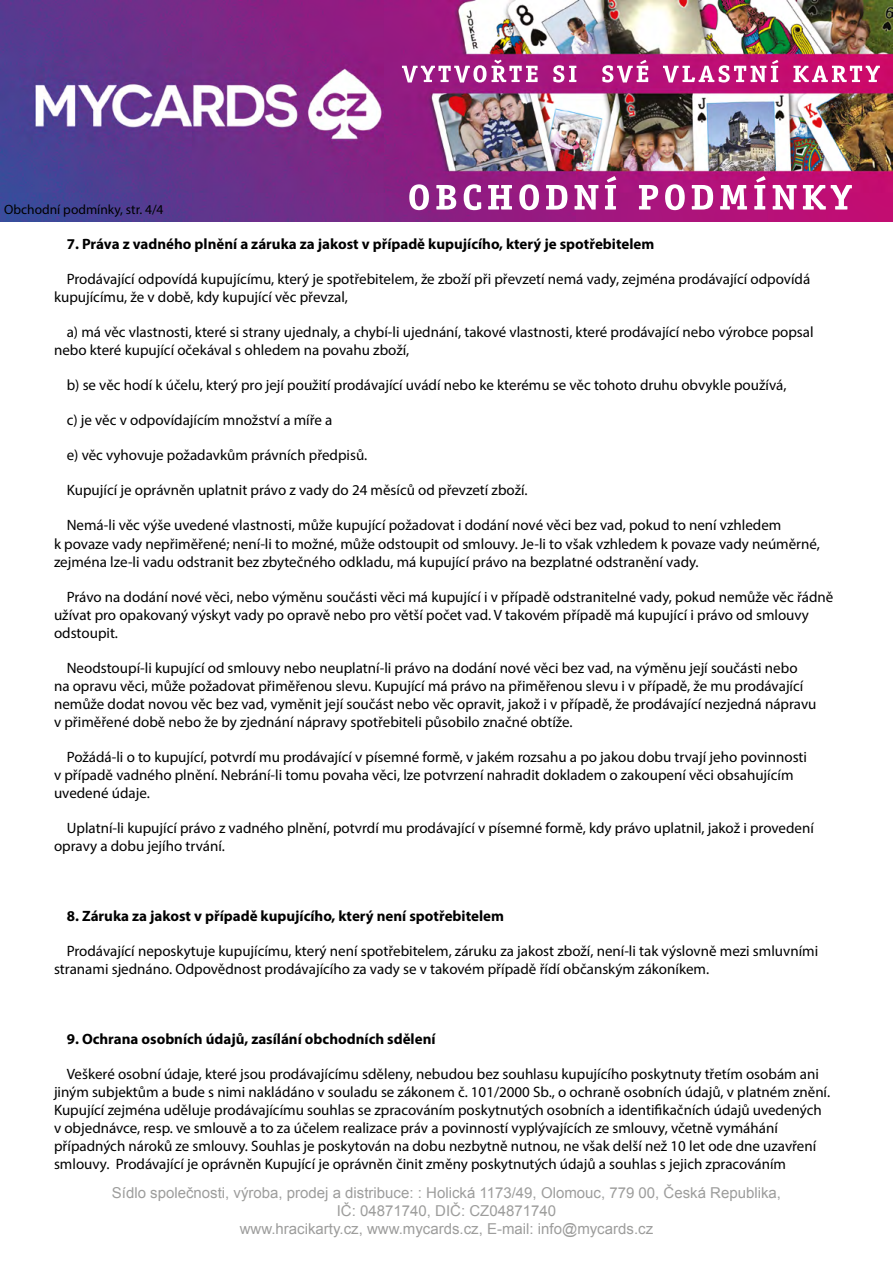
<style>
.page{position:relative;width:893px;height:1263px;background:#fff}
.page>*{position:absolute;margin:0;border:0;box-sizing:border-box;transform-origin:0 0}
.t1{font:15px/18px "Myriad Pro";color:#000}
.t2{font:700 15px "Myriad Pro";color:#000}
.t3{font:15px/18px "Arial";color:#9d9d9c;text-align:center}
.t4{font:13.5px "Myriad Pro";color:#000}
</style>
<div class="page">
<img style="left:0;top:0;width:893px;height:221px">
<p class="t4" style="left:4px;top:201px;width:161px">Obchodní podmínky, str. 4/4</p>
<p class="t2" style="left:67px;top:235px;width:589px">7. Práva z vadného plnění a záruka za jakost v případě kupujícího, který je spotřebitelem</p>
<p class="t1" style="left:54px;top:270px;width:758px;text-indent:13px">Prodávající odpovídá kupujícímu, který je spotřebitelem, že zboží při převzetí nemá vady, zejména prodávající odpovídá kupujícímu, že v době, kdy kupující věc převzal,</p>
<p class="t1" style="left:54px;top:323px;width:761px;text-indent:13px">a) má věc vlastnosti, které si strany ujednaly, a chybí-li ujednání, takové vlastnosti, které prodávající nebo výrobce popsal nebo které kupující očekával s ohledem na povahu zboží,</p>
<p class="t1" style="left:67px;top:376px;width:721px">b) se věc hodí k účelu, který pro její použití prodávající uvádí nebo ke kterému se věc tohoto druhu obvykle používá,</p>
<p class="t1" style="left:67px;top:411px;width:267px">c) je věc v odpovídajícím množství a míře a</p>
<p class="t1" style="left:67px;top:446px;width:302px">e) věc vyhovuje požadavkům právních předpisů.</p>
<p class="t1" style="left:67px;top:481px;width:462px">Kupující je oprávněn uplatnit právo z vady do 24 měsíců od převzetí zboží.</p>
<p class="t1" style="left:54px;top:516px;width:767px;text-indent:13px">Nemá-li věc výše uvedené vlastnosti, může kupující požadovat i dodání nové věci bez vad, pokud to není vzhledem<br>k povaze vady nepřiměřené; není-li to možné, může odstoupit od smlouvy. Je-li to však vzhledem k povaze vady neúměrné, zejména lze-li vadu odstranit bez zbytečného odkladu, má kupující právo na bezplatné odstranění vady.</p>
<p class="t1" style="left:54px;top:587px;width:781px;text-indent:13px">Právo na dodání nové věci, nebo výměnu součásti věci má kupující i v případě odstranitelné vady, pokud nemůže věc řádně užívat pro opakovaný výskyt vady po opravě nebo pro větší počet vad. V takovém případě má kupující i právo od smlouvy odstoupit.</p>
<p class="t1" style="left:54px;top:658px;width:764px;text-indent:13px">Neodstoupí-li kupující od smlouvy nebo neuplatní-li právo na dodání nové věci bez vad, na výměnu její součásti nebo na opravu věci, může požadovat přiměřenou slevu. Kupující má právo na přiměřenou slevu i v případě, že mu prodávající nemůže dodat novou věc bez vad, vyměnit její součást nebo věc opravit, jakož i v případě, že prodávající nezjedná nápravu v přiměřené době nebo že by zjednání nápravy spotřebiteli působilo značné obtíže.</p>
<p class="t1" style="left:54px;top:747px;width:755px;text-indent:13px">Požádá-li o to kupující, potvrdí mu prodávající v písemné formě, v jakém rozsahu a po jakou dobu trvají jeho povinnosti v případě vadného plnění. Nebrání-li tomu povaha věci, lze potvrzení nahradit dokladem o zakoupení věci obsahujícím uvedené údaje.</p>
<p class="t1" style="left:54px;top:818px;width:761px;text-indent:13px">Uplatní-li kupující právo z vadného plnění, potvrdí mu prodávající v písemné formě, kdy právo uplatnil, jakož i provedení opravy a dobu jejího trvání.</p>
<p class="t2" style="left:67px;top:906px;width:439px">8. Záruka za jakost v případě kupujícího, který není spotřebitelem</p>
<p class="t1" style="left:54px;top:941px;width:766px;text-indent:13px">Prodávající neposkytuje kupujícímu, který není spotřebitelem, záruku za jakost zboží, není-li tak výslovně mezi smluvními stranami sjednáno. Odpovědnost prodávajícího za vady se v takovém případě řídí občanským zákoníkem.</p>
<p class="t2" style="left:67px;top:1029px;width:370px">9. Ochrana osobních údajů, zasílání obchodních sdělení</p>
<p class="t1" style="left:54px;top:1064px;width:778px;text-indent:13px">Veškeré osobní údaje, které jsou prodávajícímu sděleny, nebudou bez souhlasu kupujícího poskytnuty třetím osobám ani jiným subjektům a bude s nimi nakládáno v souladu se zákonem č. 101/2000 Sb., o ochraně osobních údajů, v platném znění.<br>Kupující zejména uděluje prodávajícímu souhlas se zpracováním poskytnutých osobních a identifikačních údajů uvedených v objednávce, resp. ve smlouvě a to za účelem realizace práv a povinností vyplývajících ze smlouvy, včetně vymáhání případných nároků ze smlouvy. Souhlas je poskytován na dobu nezbytně nutnou, ne však delší než 10 let ode dne uzavření smlouvy. Prodávající je oprávněn Kupující je oprávněn činit změny poskytnutých údajů a souhlas s jejich zpracováním</p>
<p class="t3" style="left:112px;top:1184px;width:671px">Sídlo společnosti, výroba, prodej a distribuce: : Holická 1173/49, Olomouc, 779 00, Česká Republika,<br>IČ: 04871740, DIČ: CZ04871740<br>www.hracikarty.cz, www.mycards.cz, E-mail: info@mycards.cz</p>
</div>
